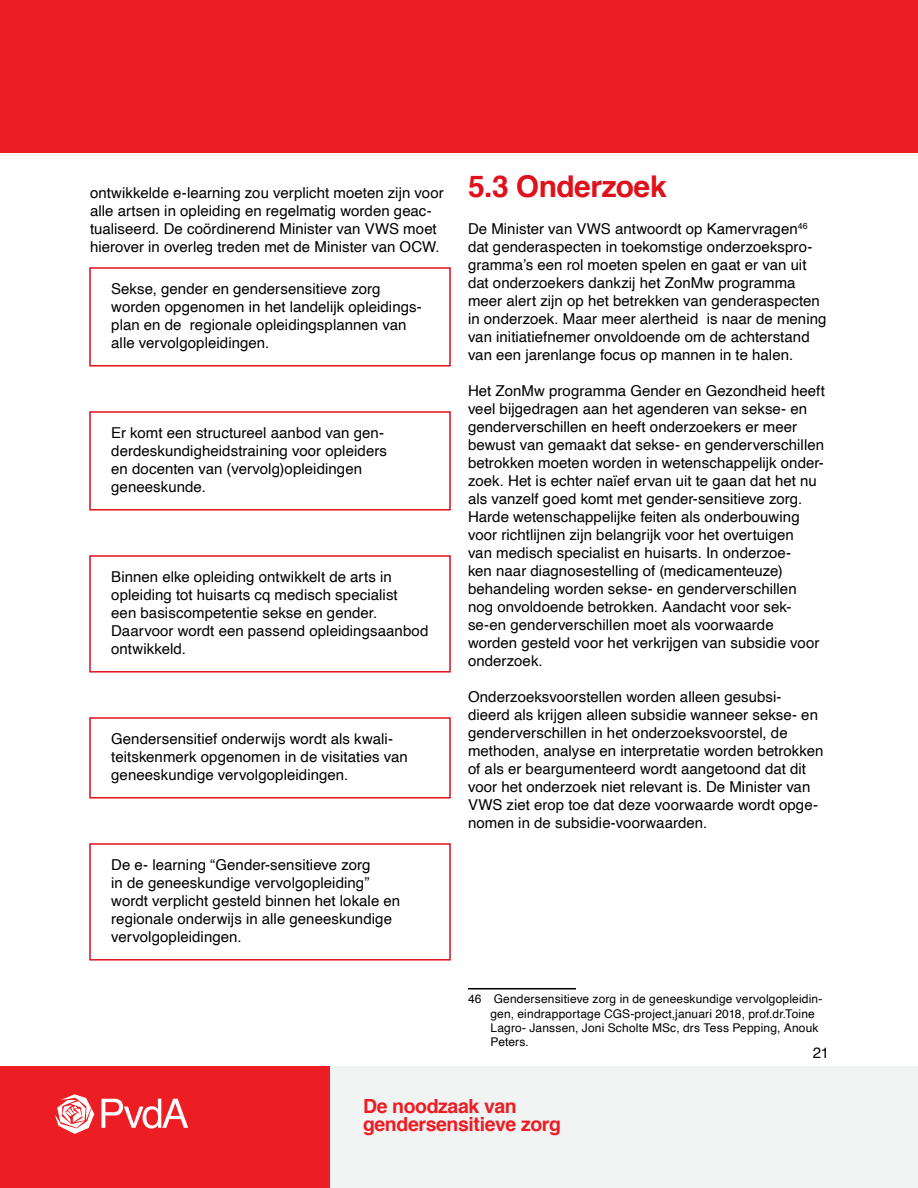
<style>
.page{position:relative;width:918px;height:1188px;background:#fff}
.page>*{position:absolute;margin:0;border:0;box-sizing:border-box;transform-origin:0 0}
.p_H2{font:700 30px "Helvetica";letter-spacing:-.015em;color:#df111a}
.t1{font:700 19.5px/18px "Helvetica";letter-spacing:-.02em;color:#ed1d24}
.Body_Text_-_2pt_Spac{font:15px/18px "Helvetica";letter-spacing:.005em;color:#000}
.Inzet_blok{font:15px/18px "Helvetica";letter-spacing:.005em;color:#000}
.Footnote{font:12px/14.4px "Helvetica";letter-spacing:.01em;color:#000}
</style>
<div class="page">
<div style="left:330px;top:1066px;width:588px;height:122px;background:#f2f3f3"></div>
<div style="left:0;top:0;width:918px;height:153px;background:#ed1d24"></div>
<div style="left:0;top:1066px;width:330px;height:122px;background:#ed1d24"></div>
<svg style="left:101px;top:1099px;width:87px;height:30px"></svg>
<svg style="left:55px;top:1094px;width:39px;height:40px"></svg>
<div style="left:89px;top:267px;width:362px;height:100px;border:2px solid #df111a"></div>
<div style="left:89px;top:411px;width:362px;height:100px;border:2px solid #df111a"></div>
<div style="left:89px;top:555px;width:362px;height:118px;border:2px solid #df111a"></div>
<div style="left:89px;top:717px;width:362px;height:82px;border:2px solid #df111a"></div>
<div style="left:89px;top:843px;width:362px;height:118px;border:2px solid #df111a"></div>
<hr style="left:468px;top:988px;width:108px;height:1px;background:#000">
<p class="Body_Text_-_2pt_Spac" style="left:90px;top:184px;width:355px">ontwikkelde e-learning zou verplicht moeten zijn voor alle artsen in opleiding en regelmatig worden geac&shy;tualiseerd. De coördinerend Minister van VWS moet hierover in overleg treden met de Minister van OCW.</p>
<p class="Inzet_blok" style="left:111px;top:280px;width:312px">Sekse, gender en gendersensitieve zorg worden opgenomen in het landelijk opleidings&shy;plan en de regionale opleidingsplannen van alle vervolgopleidingen.</p>
<p class="Inzet_blok" style="left:111px;top:424px;width:277px">Er komt een structureel aanbod van gen&shy;derdeskundigheidstraining voor opleiders en docenten van (vervolg)opleidingen geneeskunde.</p>
<p class="Inzet_blok" style="left:111px;top:568px;width:319px">Binnen elke opleiding ontwikkelt de arts in opleiding tot huisarts cq medisch specialist<br>een basiscompetentie sekse en gender.<br>Daarvoor wordt een passend opleidingsaanbod ontwikkeld.</p>
<p class="Inzet_blok" style="left:111px;top:730px;width:298px">Gendersensitief onderwijs wordt als kwali&shy;teitskenmerk opgenomen in de visitaties van geneeskundige vervolgopleidingen.</p>
<p class="Inzet_blok" style="left:111px;top:856px;width:291px">De e- learning “Gender-sensitieve zorg<br>in de geneeskundige vervolgopleiding” wordt verplicht gesteld binnen het lokale en regionale onderwijs in alle geneeskundige vervolgopleidingen.</p>
<p class="p_H2" style="left:468px;top:162px;width:200px">5.3 Onderzoek</p>
<p class="Body_Text_-_2pt_Spac" style="left:468px;top:220px;width:360px">De Minister van VWS antwoordt op Kamervragen<sup>46 </sup>dat genderaspecten in toekomstige onderzoekspro&shy;gramma’s een rol moeten spelen en gaat er van uit dat onderzoekers dankzij het ZonMw programma meer alert zijn op het betrekken van genderaspecten in onderzoek. Maar meer alertheid is naar de mening van initiatiefnemer onvoldoende om de achterstand van een jarenlange focus op mannen in te halen.</p>
<p class="Body_Text_-_2pt_Spac" style="left:468px;top:382px;width:358px">Het ZonMw programma Gender en Gezondheid heeft veel bijgedragen aan het agenderen van sekse- en genderverschillen en heeft onderzoekers er meer bewust van gemaakt dat sekse- en genderverschillen betrokken moeten worden in wetenschappelijk onder&shy;zoek. Het is echter naïef ervan uit te gaan dat het nu als vanzelf goed komt met gender-sensitieve zorg.<br>Harde wetenschappelijke feiten als onderbouwing voor richtlijnen zijn belangrijk voor het overtuigen<br>van medisch specialist en huisarts. In onderzoe-<br>ken naar diagnosestelling of (medicamenteuze) behandeling worden sekse- en genderverschillen nog onvoldoende betrokken. Aandacht voor sek&shy;se-en genderverschillen moet als voorwaarde worden gesteld voor het verkrijgen van subsidie voor onderzoek.</p>
<p class="Body_Text_-_2pt_Spac" style="left:468px;top:688px;width:357px">Onderzoeksvoorstellen worden alleen gesubsi&shy;dieerd als krijgen alleen subsidie wanneer sekse- en genderverschillen in het onderzoeksvoorstel, de methoden, analyse en interpretatie worden betrokken of als er beargumenteerd wordt aangetoond dat dit voor het onderzoek niet relevant is. De Minister van VWS ziet erop toe dat deze voorwaarde wordt opge&shy;nomen in de subsidie-voorwaarden.</p>
<p class="Footnote" style="left:490px;top:992px;width:334px;text-indent:-22px">46 Gendersensitieve zorg in de geneeskundige vervolgopleidin&shy;gen, eindrapportage CGS-project,januari 2018, prof.dr.Toine Lagro- Janssen, Joni Scholte MSc, drs Tess Pepping, Anouk Peters.</p>
<p class="Body_Text_-_2pt_Spac" style="left:813px;top:1044px;width:18px">21</p>
<h2 class="t1" style="left:363px;top:1097px;width:200px">De noodzaak van gendersensitieve zorg</h2>
</div>
